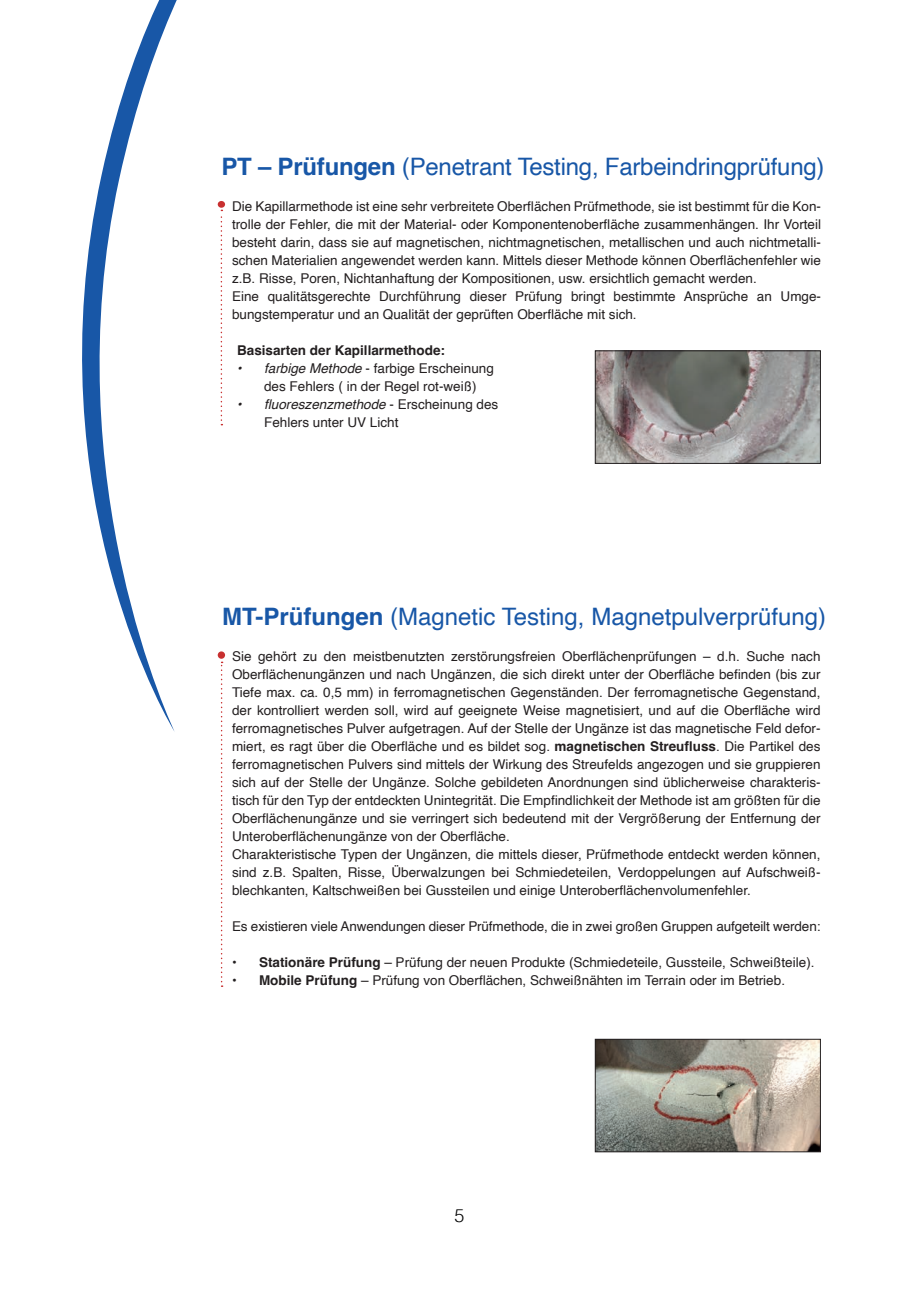
<style>
.page{position:relative;width:919px;height:1289px;background:#fff}
.page>*{position:absolute;margin:0;border:0;box-sizing:border-box;transform-origin:0 0}
.t1{font:24px "Helvetica";letter-spacing:-.01em;color:#1857a7}
.t2{font:300 18px "Helvetica";color:#000}
.t3{font:13.5px/18px "Helvetica";color:#231f20}
.t4{font:700 13.5px "Helvetica";color:#231f20}
.s1{font-weight:700}
.s2{font-style:italic}
</style>
<div class="page">
<svg style="left:82px;top:0;width:144px;height:732px"></svg>
<svg style="left:221px;top:210px;width:1px;height:215px"></svg>
<div style="left:218px;top:201px;width:7px;height:7px;background:#c83030;border-radius:50%"></div>
<svg style="left:221px;top:661px;width:1px;height:325px"></svg>
<div style="left:218px;top:651px;width:7px;height:7px;background:#c83030;border-radius:50%"></div>
<img style="left:597px;top:352px;width:221px;height:109px">
<div style="left:595px;top:350px;width:225px;height:113px;border:1px solid #231f20"></div>
<img style="left:597px;top:1041px;width:221px;height:108px">
<div style="left:595px;top:1039px;width:225px;height:112px;border:1px solid #231f20"></div>
<h1 class="t1" style="left:221px;top:148px;width:604px"><span class="s1">PT – Prüfungen</span> (Penetrant Testing, Farbeindringprüfung)</h1>
<p class="t3" style="left:232px;top:197px;width:590px">Die Kapillarmethode ist eine sehr verbreitete Oberflächen Prüfmethode, sie ist bestimmt für die Kon&shy;trolle der Fehler, die mit der Material- oder Komponentenoberfläche zusammenhängen. Ihr Vorteil besteht darin, dass sie auf magnetischen, nichtmagnetischen, metallischen und auch nichtmetalli&shy;schen Materialien angewendet werden kann. Mittels dieser Methode können Oberflächenfehler wie z.B. Risse, Poren, Nichtanhaftung der Kompositionen, usw. ersichtlich gemacht werden.<br>Eine qualitätsgerechte Durchführung dieser Prüfung bringt bestimmte Ansprüche an Umge&shy;bungstemperatur und an Qualität der geprüften Oberfläche mit sich.</p>
<p class="t4" style="left:237px;top:342px;width:209px">Basisarten der Kapillarmethode:</p>
<p class="t3" style="left:264px;top:359px;width:231px;text-indent:-27px"><span class="s2">• farbige Methode</span> - farbige Erscheinung des Fehlers ( in der Regel rot-weiß)</p>
<p class="t3" style="left:264px;top:395px;width:236px;text-indent:-27px"><span class="s2">• fluoreszenzmethode</span> - Erscheinung des<br>Fehlers unter UV Licht</p>
<h1 class="t1" style="left:222px;top:598px;width:605px"><span class="s1">MT-Prüfungen</span> (Magnetic Testing, Magnetpulverprüfung)</h1>
<p class="t3" style="left:232px;top:647px;width:590px">Sie gehört zu den meistbenutzten zerstörungsfreien Oberflächenprüfungen – d.h. Suche nach Oberflächenungänzen und nach Ungänzen, die sich direkt unter der Oberfläche befinden (bis zur Tiefe max. ca. 0,5 mm) in ferromagnetischen Gegenständen. Der ferromagnetische Gegenstand, der kontrolliert werden soll, wird auf geeignete Weise magnetisiert, und auf die Oberfläche wird ferromagnetisches Pulver aufgetragen. Auf der Stelle der Ungänze ist das magnetische Feld defor&shy;miert, es ragt über die Oberfläche und es bildet sog. <span class="s1">magnetischen Streufluss</span>. Die Partikel des ferromagnetischen Pulvers sind mittels der Wirkung des Streufelds angezogen und sie gruppieren sich auf der Stelle der Ungänze. Solche gebildeten Anordnungen sind üblicherweise charakteris&shy;tisch für den Typ der entdeckten Unintegrität. Die Empfindlichkeit der Methode ist am größten für die Oberflächenungänze und sie verringert sich bedeutend mit der Vergrößerung der Entfernung der Unteroberflächenungänze von der Oberfläche.<br>Charakteristische Typen der Ungänzen, die mittels dieser, Prüfmethode entdeckt werden können, sind z.B. Spalten, Risse, Überwalzungen bei Schmiedeteilen, Verdoppelungen auf Aufschweiß&shy;blechkanten, Kaltschweißen bei Gussteilen und einige Unteroberflächenvolumenfehler.</p>
<p class="t3" style="left:232px;top:917px;width:590px">Es existieren viele Anwendungen dieser Prüfmethode, die in zwei großen Gruppen aufgeteilt werden:</p>
<p class="t3" style="left:232px;top:953px;width:584px"><span class="s1">• Stationäre Prüfung</span> – Prüfung der neuen Produkte (Schmiedeteile, Gussteile, Schweißteile).</p>
<p class="t3" style="left:232px;top:971px;width:554px"><span class="s1">• Mobile Prüfung</span> – Prüfung von Oberflächen, Schweißnähten im Terrain oder im Betrieb.</p>
<h2 class="t2" style="left:454px;top:1200px;width:12px">5</h2>
</div>
